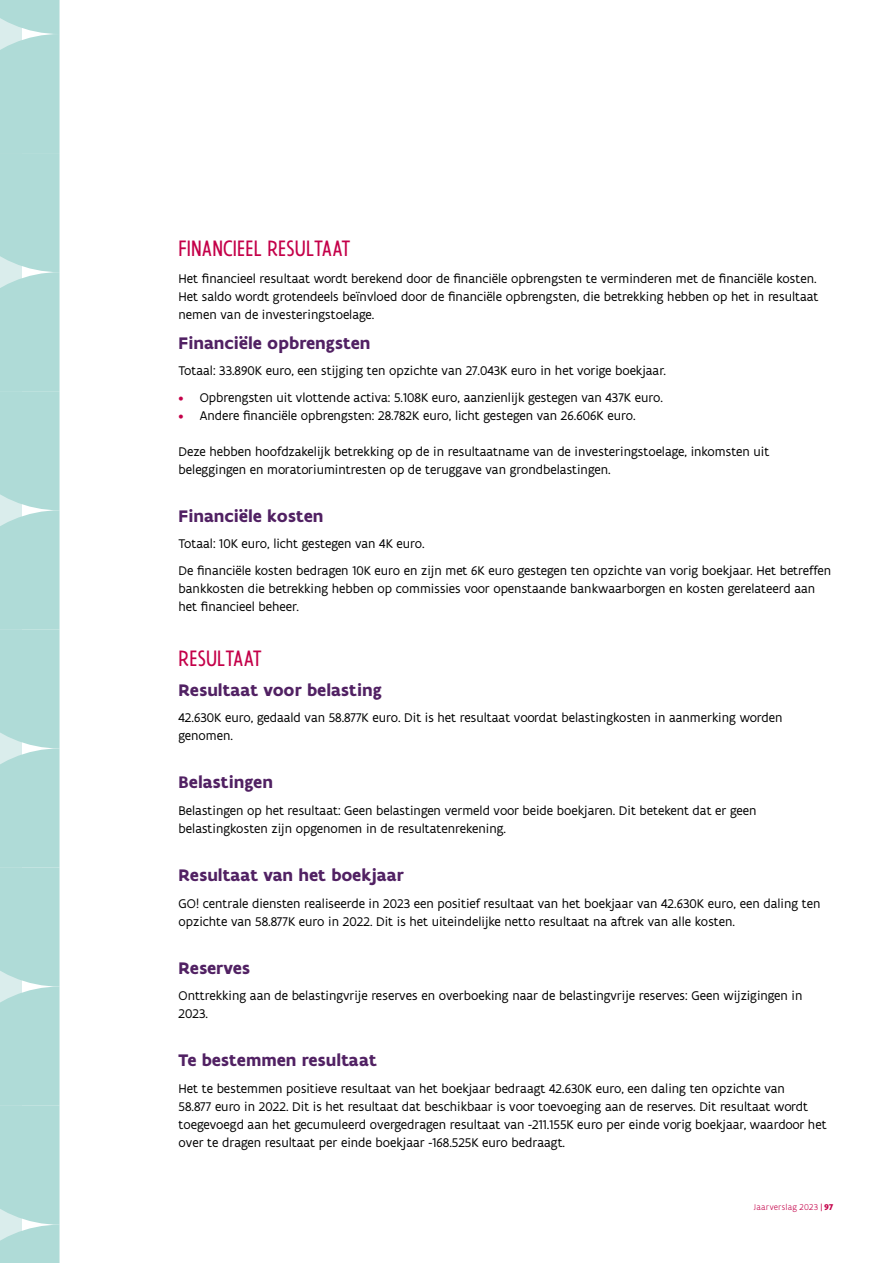
<style>
.page{position:relative;width:893px;height:1263px;background:#fff}
.page>*{position:absolute;margin:0;border:0;box-sizing:border-box;transform-origin:0 0}
.t1{font:condensed 24px "Flanders Art Sans";letter-spacing:.005em;color:#c40049}
.t2{font:700 18px "Flanders Art Sans";color:#512163}
.t3{font:13.5px/18px "Flanders Art Sans";color:#000}
.t4{font:300 9px "Flanders Art Sans";letter-spacing:.02em;color:#c40049}
.s1{color:#c40049}
.s2{font-weight:400;font-stretch:condensed}
.s3{font-weight:700}
</style>
<div class="page">
<div style="left:0;top:0;width:60px;height:1263px;background:#afdbd7"></div>
<h1 class="t1" style="left:179px;top:234px;width:173px">FINANCIEEL RESULTAAT</h1>
<p class="t3" style="left:179px;top:269px;width:641px">Het financieel resultaat wordt berekend door de financiële opbrengsten te verminderen met de financiële kosten.<br>Het saldo wordt grotendeels beïnvloed door de financiële opbrengsten, die betrekking hebben op het in resultaat nemen van de investeringstoelage.</p>
<h2 class="t2" style="left:179px;top:331px;width:193px">Financiële opbrengsten</h2>
<p class="t3" style="left:179px;top:362px;width:489px">Totaal: 33.890K euro, een stijging ten opzichte van 27.043K euro in het vorige boekjaar.</p>
<p class="t3" style="left:179px;top:388px;width:486px"><span class="s1">•</span> Opbrengsten uit vlottende activa: 5.108K euro, aanzienlijk gestegen van 437K euro.</p>
<p class="t3" style="left:179px;top:406px;width:459px"><span class="s1">•</span> Andere financiële opbrengsten: 28.782K euro, licht gestegen van 26.606K euro.</p>
<p class="t3" style="left:179px;top:442px;width:592px">Deze hebben hoofdzakelijk betrekking op de in resultaatname van de investeringstoelage, inkomsten uit beleggingen en moratoriumintresten op de teruggave van grondbelastingen.</p>
<h2 class="t2" style="left:179px;top:505px;width:146px">Financiële kosten</h2>
<p class="t3" style="left:179px;top:530px;width:654px;line-height:26.5px">Totaal: 10K euro, licht gestegen van 4K euro.<br>De financiële kosten bedragen 10K euro en zijn met 6K euro gestegen ten opzichte van vorig boekjaar. Het betreffen</p>
<p class="t3" style="left:179px;top:579px;width:638px">bankkosten die betrekking hebben op commissies voor openstaande bankwaarborgen en kosten gerelateerd aan het financieel beheer.</p>
<h1 class="t1" style="left:179px;top:644px;width:85px">RESULTAAT</h1>
<h2 class="t2" style="left:179px;top:678px;width:205px">Resultaat voor belasting</h2>
<p class="t3" style="left:179px;top:709px;width:605px">42.630K euro, gedaald van 58.877K euro. Dit is het resultaat voordat belastingkosten in aanmerking worden genomen.</p>
<h2 class="t2" style="left:179px;top:771px;width:96px">Belastingen</h2>
<p class="t3" style="left:179px;top:801px;width:579px">Belastingen op het resultaat: Geen belastingen vermeld voor beide boekjaren. Dit betekent dat er geen belastingkosten zijn opgenomen in de resultatenrekening.</p>
<h2 class="t2" style="left:179px;top:864px;width:227px">Resultaat van het boekjaar</h2>
<p class="t3" style="left:179px;top:894px;width:643px">GO! centrale diensten realiseerde in 2023 een positief resultaat van het boekjaar van 42.630K euro, een daling ten opzichte van 58.877K euro in 2022. Dit is het uiteindelijke netto resultaat na aftrek van alle kosten.</p>
<h2 class="t2" style="left:179px;top:956px;width:73px">Reserves</h2>
<p class="t3" style="left:179px;top:986px;width:625px">Onttrekking aan de belastingvrije reserves en overboeking naar de belastingvrije reserves: Geen wijzigingen in<br>2023.</p>
<h2 class="t2" style="left:179px;top:1049px;width:200px">Te bestemmen resultaat</h2>
<p class="t3" style="left:179px;top:1079px;width:649px">Het te bestemmen positieve resultaat van het boekjaar bedraagt 42.630K euro, een daling ten opzichte van<br>58.877 euro in 2022. Dit is het resultaat dat beschikbaar is voor toevoeging aan de reserves. Dit resultaat wordt toegevoegd aan het gecumuleerd overgedragen resultaat van -211.155K euro per einde vorig boekjaar, waardoor het over te dragen resultaat per einde boekjaar -168.525K euro bedraagt.</p>
<p class="t4" style="left:754px;top:1202px;width:81px">Jaarverslag 2023 <span class="s2">|</span> <span class="s3">97</span></p>
</div>
